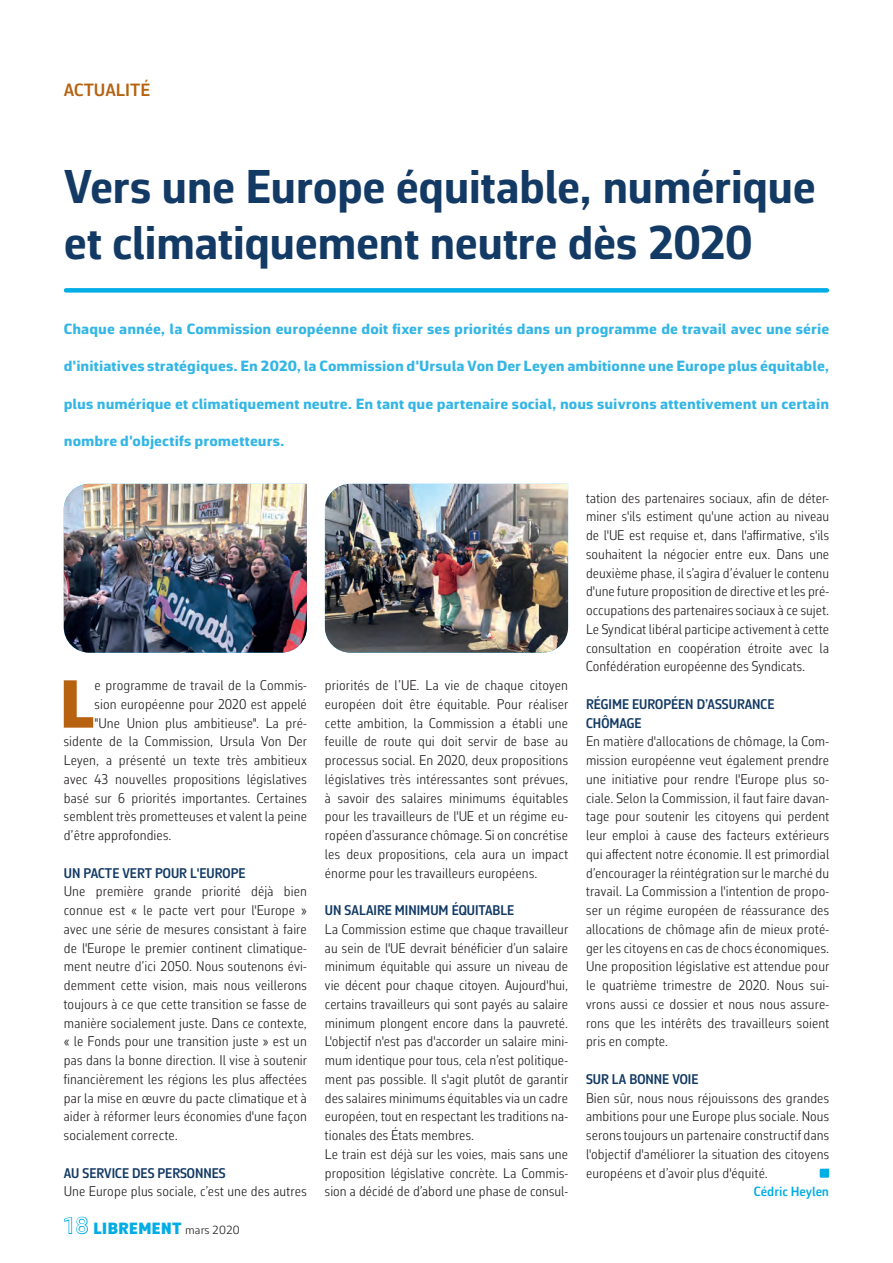
<style>
.page{position:relative;width:893px;height:1263px;background:#fff}
.page>*{position:absolute;margin:0;border:0;box-sizing:border-box;transform-origin:0 0}
.t1{font:900 68.7px "Corbeau Pro";color:#b66211}
.t2{font:700 48px/56.2px "Corbeau Pro";letter-spacing:-.01em;color:#133a64}
.t3{font:600 18px "Corbeau Pro";color:#b66211}
.t4{font:900 16.5px "Corbeau Pro";letter-spacing:.03em;color:#00ade5}
.t5{font:800 15px "Corbeau Ext Pro";letter-spacing:.005em;color:#33b6e5}
.t6{font:300 14.25px/18.8px "Corbeau Con Pro";letter-spacing:.01em;color:#231f20;text-align:justify}
.t7{font:600 14.25px/18.8px "Corbeau Con Pro";color:#133a64}
.t8{font:600 13.5px "Corbeau Pro";color:#00ade5}
.s1{font-weight:400;font-size:22.5px}
.s2{font-weight:300;font-size:12px;color:#231f20}
</style>
<div class="page">
<svg style="left:820px;top:1169px;width:9px;height:9px"></svg>
<div style="left:66px;top:288px;width:761px;height:5px;background:#00ade5"></div>
<img style="left:64px;top:484px;width:243px;height:169px">
<img style="left:325px;top:484px;width:243px;height:169px">
<p class="t3" style="left:64px;top:78px;width:88px">ACTUALITÉ</p>
<h2 class="t2" style="left:64px;top:158px;width:753px">Vers une Europe équitable, numérique et climatiquement neutre dès 2020</h2>
<p class="t5" style="left:64px;top:319px;width:767px">Chaque année, la Commission européenne doit fixer ses priorités dans un programme de travail avec une série</p>
<p class="t5" style="left:64px;top:356px;width:767px">d'initiatives stratégiques. En 2020, la Commission d'Ursula Von Der Leyen ambitionne une Europe plus équitable,</p>
<p class="t5" style="left:64px;top:394px;width:767px">plus numérique et climatiquement neutre. En tant que partenaire social, nous suivrons attentivement un certain</p>
<p class="t5" style="left:64px;top:431px;width:222px">nombre d'objectifs prometteurs.</p>
<h1 class="t1" style="left:60px;top:658px;width:36px">L</h1>
<p class="t6" style="left:95px;top:676px;width:214px">e programme de travail de la Commis-</p>
<p class="t6" style="left:95px;top:694px;width:214px">sion européenne pour 2020 est appelé</p>
<p class="t6" style="left:95px;top:713px;width:214px">"Une Union plus ambitieuse". La pré-</p>
<p class="t6" style="left:64px;top:732px;width:245px">sidente de la Commission, Ursula Von Der</p>
<p class="t6" style="left:64px;top:751px;width:245px">Leyen, a présenté un texte très ambitieux</p>
<p class="t6" style="left:64px;top:769px;width:245px">avec 43 nouvelles propositions législatives</p>
<p class="t6" style="left:64px;top:788px;width:245px">basé sur 6 priorités importantes. Certaines</p>
<p class="t6" style="left:64px;top:807px;width:245px">semblent très prometteuses et valent la peine</p>
<p class="t6" style="left:64px;top:826px;width:109px">d’être approfondies.</p>
<p class="t7" style="left:64px;top:863px;width:183px">UN PACTE VERT POUR L'EUROPE</p>
<p class="t6" style="left:64px;top:882px;width:245px">Une première grande priorité déjà bien connue est « le pacte vert pour l'Europe » avec une série de mesures consistant à faire de l'Europe le premier continent climatique&shy;ment neutre d’ici 2050. Nous soutenons évi&shy;demment cette vision, mais nous veillerons toujours à ce que cette transition se fasse de manière socialement juste. Dans ce contexte, « le Fonds pour une transition juste » est un pas dans la bonne direction. Il vise à soutenir financièrement les régions les plus affectées par la mise en œuvre du pacte climatique et à aider à réformer leurs économies d'une façon socialement correcte.</p>
<p class="t7" style="left:64px;top:1163px;width:163px">AU SERVICE DES PERSONNES</p>
<p class="t6" style="left:64px;top:1182px;width:245px">Une Europe plus sociale, c’est une des autres</p>
<p class="t4" style="left:63px;top:1217px;width:179px"><span class="s1">18</span> LIBREMENT <span class="s2">mars 2020</span></p>
<p class="t6" style="left:325px;top:676px;width:245px">priorités de l’UE. La vie de chaque citoyen européen doit être équitable. Pour réaliser cette ambition, la Commission a établi une feuille de route qui doit servir de base au processus social. En 2020, deux propositions législatives très intéressantes sont prévues, à savoir des salaires minimums équitables pour les travailleurs de l'UE et un régime eu&shy;ropéen d’assurance chômage. Si on concrétise les deux propositions, cela aura un impact énorme pour les travailleurs européens.</p>
<p class="t7" style="left:325px;top:901px;width:191px">UN SALAIRE MINIMUM ÉQUITABLE</p>
<p class="t6" style="left:325px;top:919px;width:245px;text-align:left">La Commission estime que chaque travailleur au sein de l'UE devrait bénéficier d’un salaire minimum équitable qui assure un niveau de vie décent pour chaque citoyen. Aujourd'hui, certains travailleurs qui sont payés au salaire minimum plongent encore dans la pauvreté.<br>L'objectif n'est pas d'accorder un salaire mini&shy;mum identique pour tous, cela n’est politique&shy;ment pas possible. Il s'agit plutôt de garantir des salaires minimums équitables via un cadre européen, tout en respectant les traditions na&shy;tionales des États membres.<br>Le train est déjà sur les voies, mais sans une proposition législative concrète. La Commis&shy;sion a décidé de d’abord une phase de consul-</p>
<p class="t6" style="left:586px;top:488px;width:245px">tation des partenaires sociaux, afin de déter&shy;miner s'ils estiment qu'une action au niveau de l'UE est requise et, dans l'affirmative, s'ils souhaitent la négocier entre eux. Dans une deuxième phase, il s’agira d’évaluer le contenu d'une future proposition de directive et les pré&shy;occupations des partenaires sociaux à ce sujet.<br>Le Syndicat libéral participe activement à cette consultation en coopération étroite avec la Confédération européenne des Syndicats.</p>
<p class="t7" style="left:586px;top:694px;width:190px">RÉGIME EUROPÉEN D’ASSURANCE<br>CHÔMAGE</p>
<p class="t6" style="left:586px;top:732px;width:245px">En matière d'allocations de chômage, la Com&shy;mission européenne veut également prendre une initiative pour rendre l'Europe plus so&shy;ciale. Selon la Commission, il faut faire davan&shy;tage pour soutenir les citoyens qui perdent leur emploi à cause des facteurs extérieurs qui affectent notre économie. Il est primordial d’encourager la réintégration sur le marché du travail. La Commission a l'intention de propo&shy;ser un régime européen de réassurance des allocations de chômage afin de mieux proté&shy;ger les citoyens en cas de chocs économiques.<br>Une proposition législative est attendue pour le quatrième trimestre de 2020. Nous sui&shy;vrons aussi ce dossier et nous nous assure&shy;rons que les intérêts des travailleurs soient pris en compte.</p>
<p class="t7" style="left:586px;top:1069px;width:114px">SUR LA BONNE VOIE</p>
<p class="t6" style="left:586px;top:1088px;width:245px">Bien sûr, nous nous réjouissons des grandes ambitions pour une Europe plus sociale. Nous serons toujours un partenaire constructif dans l'objectif d'améliorer la situation des citoyens européens et d’avoir plus d'équité.</p>
<p class="t8" style="left:754px;top:1183px;width:77px">Cédric Heylen</p>
</div>
